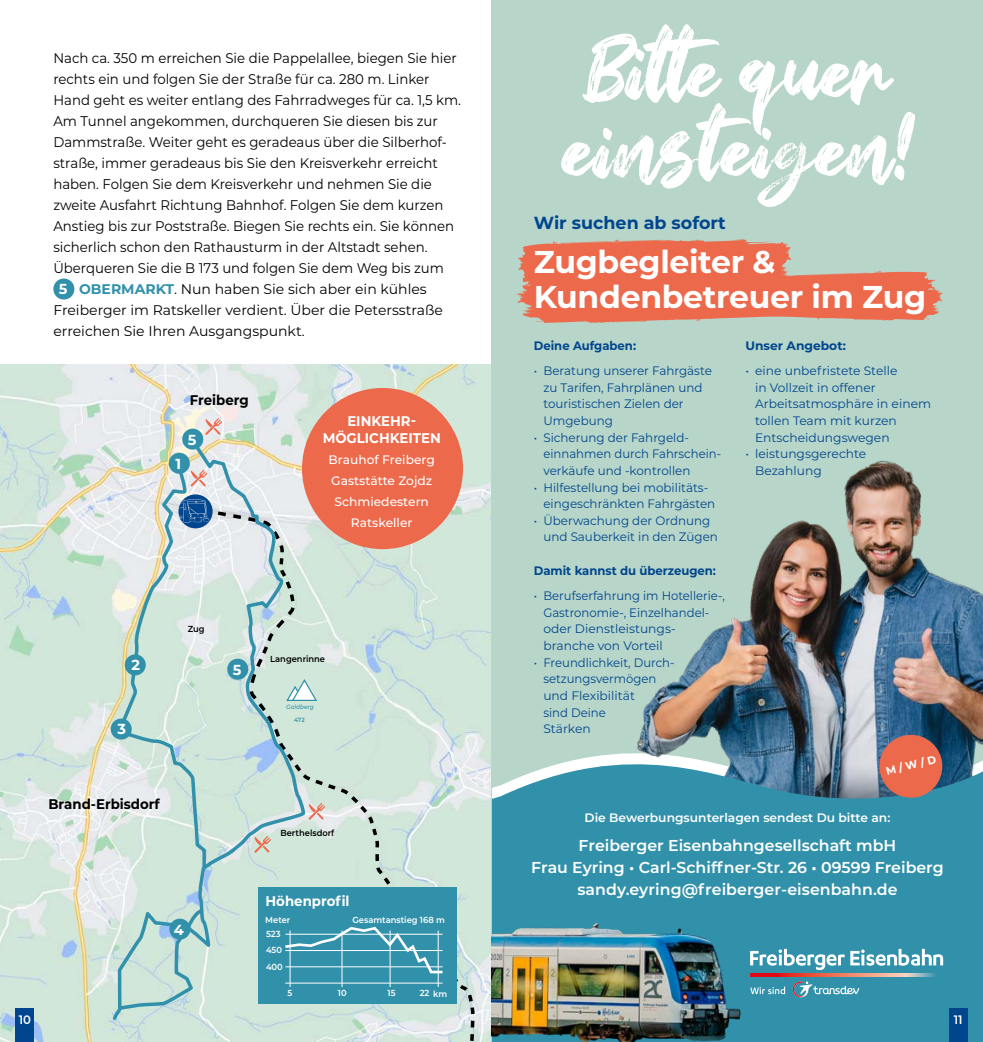
<style>
.page{position:relative;width:983px;height:1042px;background:#fff}
.page>*{position:absolute;margin:0;border:0;box-sizing:border-box;transform-origin:0 0}
.t1{font:87.5px/78.8px "Hey October";letter-spacing:.025em;color:#fff}
.t2{font:700 31.5px/35px "Montserrat";letter-spacing:-.01em;color:#fff}
.t3{font:700 17.5px "Montserrat";color:#00468e}
.t4{font:600 15.75px/21.9px "Montserrat";color:#fff;text-align:center}
.t5{font:700 14.53px "Montserrat";color:#fff}
.t6{font:14px "Montserrat";color:#000;scale:.95 1}
.t7{font:14px "Montserrat";color:#000}
.t8{font:700 14px/17.5px "Montserrat";color:#fff;text-align:center;scale:.95 1}
.t9{font:700 14px "Montserrat";color:#000;scale:.95 1}
.t10{font:12.25px/16.6px "Montserrat";color:#00468e}
.t11{font:12.25px/16.6px "Montserrat";color:#00468e;scale:.95 1}
.t12{font:500 12.25px/21px "Montserrat";color:#fff;text-align:center}
.t13{font:600 12.25px "Montserrat";color:#fff}
.t14{font:700 12.25px "Montserrat";color:#00468e;scale:.95 1}
.t15{font:700 12.25px "Montserrat";color:#00468e}
.t16{font:600 12.25px "Montserrat";color:#fff;scale:.95 1}
.t17{font:700 11.03px "Montserrat";color:#fff;scale:.95 1}
.t18{font:600 8.75px/16.4px "Montserrat";color:#fff;scale:.95 1}
.t19{font:600 8.75px "Montserrat";color:#000;scale:.95 1}
.t20{font:italic 500 6.12px "Montserrat";color:#3291aa;scale:.95 1}
.t21{font:600 6.12px "Montserrat";color:#3291aa;scale:.95 1}
.s1{font-weight:700;color:#3291aa}
</style>
<div class="page">
<img style="left:0;top:365px;width:491px;height:677px">
<svg style="left:116px;top:364px;width:79px;height:54px;background:#e6e8e6"></svg>
<div style="left:302px;top:388px;width:161px;height:161px;background:#ed694b;border-radius:50%"></div>
<svg style="left:53px;top:278px;width:22px;height:22px"></svg>
<svg style="left:109px;top:418px;width:367px;height:624px;background:#c1d0cb"></svg>
<div style="left:491px;top:0;width:491px;height:1042px;background:#b7d5c8"></div>
<img style="left:640px;top:460px;width:342px;height:274px">
<svg style="left:516px;top:239px;width:427px;height:84px"></svg>
<svg style="left:492px;top:734px;width:490px;height:308px;background:#4495ab"></svg>
<svg style="left:795px;top:973px;width:147px;height:3px"></svg>
<svg style="left:795px;top:981px;width:64px;height:16px"></svg>
<svg style="left:795px;top:949px;width:49px;height:21px"></svg>
<svg style="left:850px;top:949px;width:92px;height:16px"></svg>
<img style="left:492px;top:909px;width:303px;height:133px">
<svg style="left:876px;top:731px;width:69px;height:70px;background:#a96961"></svg>
<div style="left:948px;top:1009px;width:19px;height:33px;background:#00468e"></div>
<div style="left:15px;top:1009px;width:19px;height:33px;background:#00468e"></div>
<p class="t6" style="left:53px;top:49px;width:426px">Nach ca. 350 m erreichen Sie die Pappelallee, biegen Sie hier</p>
<p class="t6" style="left:53px;top:70px;width:397px">rechts ein und folgen Sie der Straße für ca. 280 m. Linker</p>
<p class="t6" style="left:53px;top:91px;width:430px">Hand geht es weiter entlang des Fahrradweges für ca. 1,5 km.</p>
<p class="t6" style="left:53px;top:112px;width:406px">Am Tunnel angekommen, durchqueren Sie diesen bis zur</p>
<p class="t6" style="left:53px;top:133px;width:415px">Dammstraße. Weiter geht es geradeaus über die Silberhof-</p>
<p class="t6" style="left:53px;top:154px;width:406px">straße, immer geradeaus bis Sie den Kreisverkehr erreicht</p>
<p class="t6" style="left:53px;top:175px;width:400px">haben. Folgen Sie dem Kreisverkehr und nehmen Sie die</p>
<p class="t6" style="left:53px;top:196px;width:412px">zweite Ausfahrt Richtung Bahnhof. Folgen Sie dem kurzen</p>
<p class="t6" style="left:53px;top:217px;width:423px">Anstieg bis zur Poststraße. Biegen Sie rechts ein. Sie können</p>
<p class="t6" style="left:53px;top:238px;width:395px">sicherlich schon den Rathausturm in der Altstadt sehen.</p>
<p class="t6" style="left:53px;top:259px;width:412px">Überqueren Sie die B 173 und folgen Sie dem Weg bis zum</p>
<p class="t7" style="left:79px;top:280px;width:349px"><span class="s1">OBERMARKT</span>. Nun haben Sie sich aber ein kühles</p>
<p class="t7" style="left:53px;top:301px;width:391px">Freiberger im Ratskeller verdient. Über die Petersstraße</p>
<p class="t7" style="left:53px;top:322px;width:253px">erreichen Sie Ihren Ausgangspunkt.</p>
<p class="t5" style="left:59px;top:279px;width:10px">5</p>
<p class="t9" style="left:190px;top:389px;width:63px">Freiberg</p>
<p class="t5" style="left:188px;top:429px;width:10px">5</p>
<p class="t5" style="left:175px;top:453px;width:7px">1</p>
<p class="t8" style="left:322px;top:411px;width:126px">EINKEHR-<br>MÖGLICHKEITEN</p>
<p class="t12" style="left:328px;top:449px;width:108px">Brauhof Freiberg<br>Gaststätte Zojdz<br>Schmiedestern<br>Ratskeller</p>
<p class="t5" style="left:131px;top:654px;width:10px">2</p>
<p class="t5" style="left:117px;top:719px;width:10px">3</p>
<p class="t9" style="left:48px;top:793px;width:119px">Brand-Erbisdorf</p>
<p class="t19" style="left:188px;top:622px;width:19px">Zug</p>
<p class="t5" style="left:174px;top:919px;width:11px">4</p>
<p class="t5" style="left:233px;top:659px;width:10px">5</p>
<p class="t19" style="left:270px;top:652px;width:59px">Langenrinne</p>
<p class="t20" style="left:286px;top:702px;width:31px">Goldberg</p>
<p class="t21" style="left:294px;top:716px;width:13px">472</p>
<p class="t19" style="left:280px;top:826px;width:58px">Berthelsdorf</p>
<p class="t8" style="left:265px;top:892px;width:90px">Höhenprofil</p>
<p class="t18" style="left:265px;top:911px;width:28px">Meter</p>
<p class="t18" style="left:352px;top:911px;width:99px">Gesamtanstieg 168 m</p>
<p class="t18" style="left:266px;top:941px;width:19px">450<br>400</p>
<p class="t18" style="left:287px;top:984px;width:7px">5</p>
<p class="t18" style="left:338px;top:984px;width:11px">10</p>
<p class="t18" style="left:387px;top:984px;width:10px">15</p>
<p class="t18" style="left:419px;top:984px;width:30px">22 km</p>
<p class="t18" style="left:266px;top:925px;width:17px">523</p>
<h1 class="t1" style="left:563px;top:44px;width:349px">Bitte quer einsteigen!</h1>
<p class="t3" style="left:533px;top:210px;width:194px">Wir suchen ab sofort</p>
<h2 class="t2" style="left:533px;top:243px;width:394px">Zugbegleiter &amp;<br>Kundenbetreuer im Zug</h2>
<p class="t14" style="left:533px;top:337px;width:109px">Deine Aufgaben:</p>
<p class="t10" style="left:543px;top:362px;width:170px;text-indent:-10px">• Beratung unserer Fahrgäste zu Tarifen, Fahrplänen und touristischen Zielen der<br>Umgebung</p>
<p class="t10" style="left:543px;top:429px;width:179px;text-indent:-10px">• Sicherung der Fahrgeld&shy;einnahmen durch Fahrschein&shy;verkäufe und -kontrollen</p>
<p class="t10" style="left:543px;top:478px;width:173px;text-indent:-10px">• Hilfestellung bei mobilitäts&shy;eingeschränkten Fahrgästen</p>
<p class="t10" style="left:543px;top:512px;width:176px;text-indent:-10px">• Überwachung der Ordnung und Sauberkeit in den Zügen</p>
<p class="t14" style="left:533px;top:561px;width:193px">Damit kannst du überzeugen:</p>
<p class="t11" style="left:543px;top:587px;width:192px;text-indent:-10px">• Berufserfahrung im Hotellerie-,<br>Gastronomie-, Einzelhandel&shy;oder Dienstleistungs&shy;branche von Vorteil</p>
<p class="t11" style="left:543px;top:653px;width:139px;text-indent:-10px">• Freundlichkeit, Durch&shy;setzungsvermögen und Flexibilität<br>sind Deine<br>Stärken</p>
<p class="t15" style="left:745px;top:337px;width:102px">Unser Angebot:</p>
<p class="t10" style="left:755px;top:362px;width:177px;text-indent:-10px">• eine unbefristete Stelle<br>in Vollzeit in offener<br>Arbeitsatmosphäre in einem tollen Team mit kurzen<br>Entscheidungswegen</p>
<p class="t10" style="left:755px;top:445px;width:113px;text-indent:-10px">• leistungsgerechte<br>Bezahlung</p>
<p class="t17" style="left:884px;top:764px;width:55px;rotate:-14deg">M / W / D</p>
<p class="t13" style="left:584px;top:808px;width:307px">Die Bewerbungsunterlagen sendest Du bitte an:</p>
<p class="t4" style="left:531px;top:834px;width:414px">Freiberger Eisenbahngesellschaft mbH<br>Frau Eyring • Carl-Schiffner-Str. 26 • 09599 Freiberg sandy.eyring@freiberger-eisenbahn.de</p>
<p class="t16" style="left:19px;top:1011px;width:14px">10</p>
<p class="t16" style="left:953px;top:1011px;width:11px">11</p>
</div>
